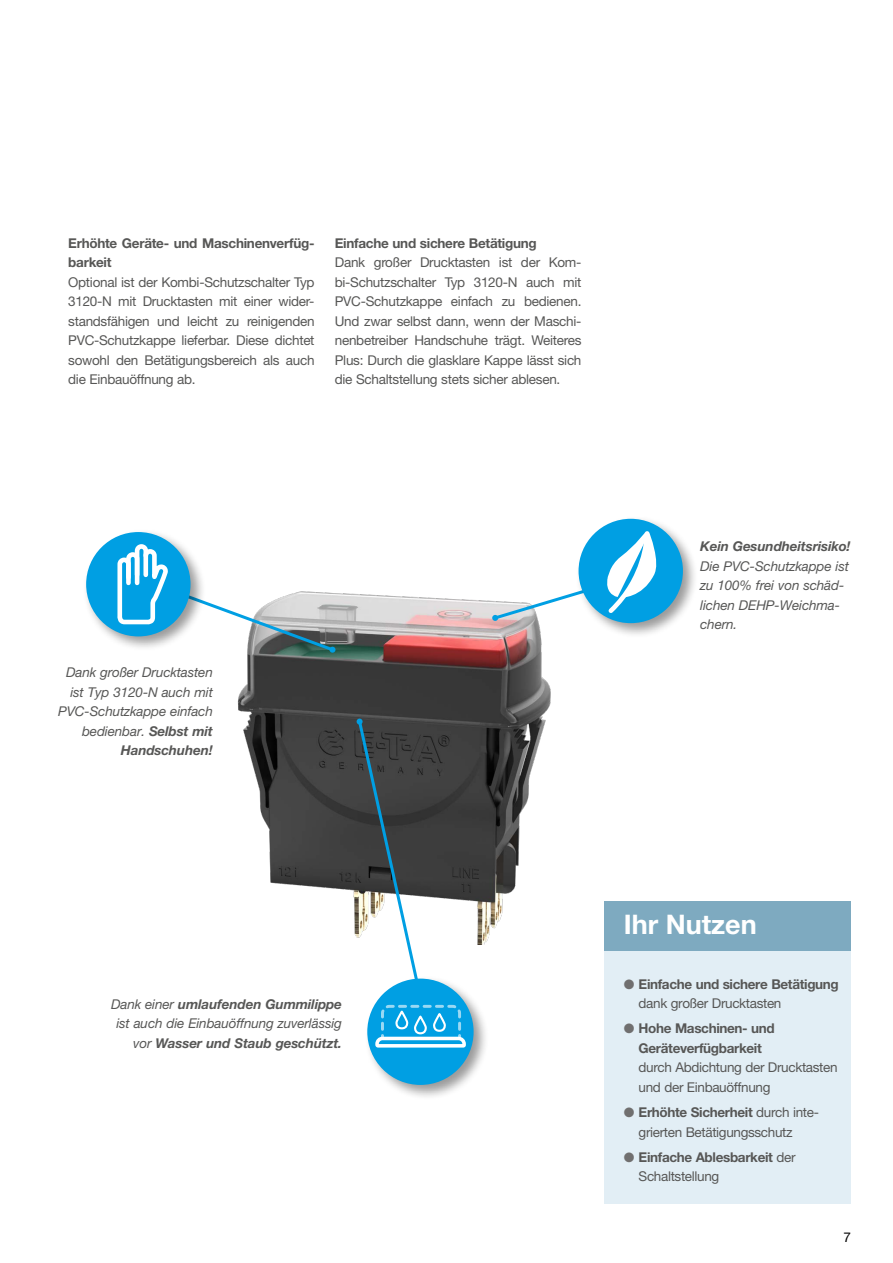
<style>
.page{position:relative;width:893px;height:1263px;background:#fff}
.page>*{position:absolute;margin:0;border:0;box-sizing:border-box;transform-origin:0 0}
.t1{font:700 27px "Helvetica Neue LT";color:#fff}
.t2{font:13.5px/19.5px "Helvetica Neue LT";letter-spacing:-.02em;color:#575756}
.t3{font:italic 13.5px/19.5px "Helvetica Neue LT";letter-spacing:-.01em;color:#575756;text-align:right}
.t4{font:700 13.5px/19.5px "Helvetica Neue LT";letter-spacing:-.025em;color:#575756}
.t5{font:italic 700 13.5px "Helvetica Neue LT";letter-spacing:-.01em;color:#575756}
.t6{font:13.5px "Helvetica Neue LT";color:#000}
.s1{font-weight:700}
.s2{color:#706f6f}
.s3{font-weight:400}
</style>
<div class="page">
<div style="left:604px;top:915px;width:246px;height:288px;background:#e2eef5"></div>
<div style="left:604px;top:901px;width:246px;height:50px;background:#7eaac0"></div>
<img style="left:237px;top:591px;width:314px;height:353px">
<svg style="left:206px;top:592px;width:130px;height:61px"></svg>
<div style="left:83px;top:529px;width:123px;height:123px;background:#000;opacity:.4"></div>
<div style="left:87px;top:533px;width:102px;height:102px;background:#009fe3;border-radius:50%"></div>
<div style="left:86px;top:532px;width:105px;height:104px;border:2px solid #009fe3;border-radius:50%"></div>
<svg style="left:117px;top:542px;width:54px;height:85px"></svg>
<svg style="left:491px;top:591px;width:84px;height:31px"></svg>
<div style="left:575px;top:516px;width:123px;height:122px;background:#000;opacity:.4"></div>
<div style="left:580px;top:520px;width:102px;height:102px;background:#009fe3;border-radius:50%"></div>
<div style="left:579px;top:519px;width:104px;height:104px;border:2px solid #009fe3;border-radius:50%"></div>
<svg style="left:604px;top:529px;width:55px;height:88px"></svg>
<div style="left:364px;top:975px;width:125px;height:125px;background:#000;opacity:.4"></div>
<svg style="left:356px;top:718px;width:118px;height:367px"></svg>
<p class="t4" style="left:68px;top:233px;width:248px">Erhöhte Geräte- und Maschinenverfüg&shy;barkeit</p>
<p class="t2" style="left:68px;top:272px;width:248px;text-align:justify">Optional ist der Kombi-Schutzschalter Typ 3120-N mit Drucktasten mit einer wider&shy;standsfähigen und leicht zu reinigenden PVC-Schutzkappe lieferbar. Diese dichtet sowohl den Betätigungsbereich als auch die Einbauöffnung ab.</p>
<p class="t4" style="left:335px;top:233px;width:204px">Einfache und sichere Betätigung</p>
<p class="t2" style="left:335px;top:252px;width:248px;text-align:justify">Dank großer Drucktasten ist der Kom&shy;bi-Schutzschalter Typ 3120-N auch mit PVC-Schutzkappe einfach zu bedienen.<br>Und zwar selbst dann, wenn der Maschi&shy;nenbetreiber Handschuhe trägt. Weiteres Plus: Durch die glasklare Kappe lässt sich die Schaltstellung stets sicher ablesen.</p>
<p class="t3" style="left:58px;top:663px;width:156px">Dank großer Drucktasten ist Typ 3120-N auch mit<br>PVC-Schutzkappe einfach bedienbar. <span class="s1">Selbst mit<br>Handschuhen!</span></p>
<p class="t5" style="left:700px;top:538px;width:152px">Kein Gesundheitsrisiko!</p>
<p class="t3" style="left:700px;top:556px;width:150px;text-align:left">Die PVC-Schutzkappe ist zu 100% frei von schäd&shy;lichen DEHP-Weichma&shy;chern.</p>
<p class="t3" style="left:111px;top:994px;width:232px">Dank einer <span class="s1">umlaufenden Gummilippe </span>ist auch die Einbauöffnung zuverlässig vor <span class="s1">Wasser und Staub geschützt.</span></p>
<h1 class="t1" style="left:624px;top:908px;width:135px">Ihr Nutzen</h1>
<p class="t4" style="left:639px;top:974px;width:202px;text-indent:-15px"><span class="s2">●</span> Einfache und sichere Betätigung <span class="s3">dank großer Drucktasten</span></p>
<p class="t4" style="left:624px;top:1018px;width:153px;text-align:center"><span class="s2">●</span> Hohe Maschinen- und<br>Geräteverfügbarkeit</p>
<p class="t2" style="left:639px;top:1058px;width:200px">durch Abdichtung der Drucktasten und der Einbauöffnung</p>
<p class="t2" style="left:639px;top:1102px;width:182px;text-indent:-15px"><span class="s2">●</span> <span class="s1">Erhöhte Sicherheit</span> durch inte&shy;grierten Betätigungsschutz</p>
<p class="t4" style="left:639px;top:1147px;width:158px;text-indent:-15px"><span class="s2">●</span> Einfache Ablesbarkeit <span class="s3">der<br>Schaltstellung</span></p>
<p class="t6" style="left:843px;top:1229px;width:9px">7</p>
</div>
